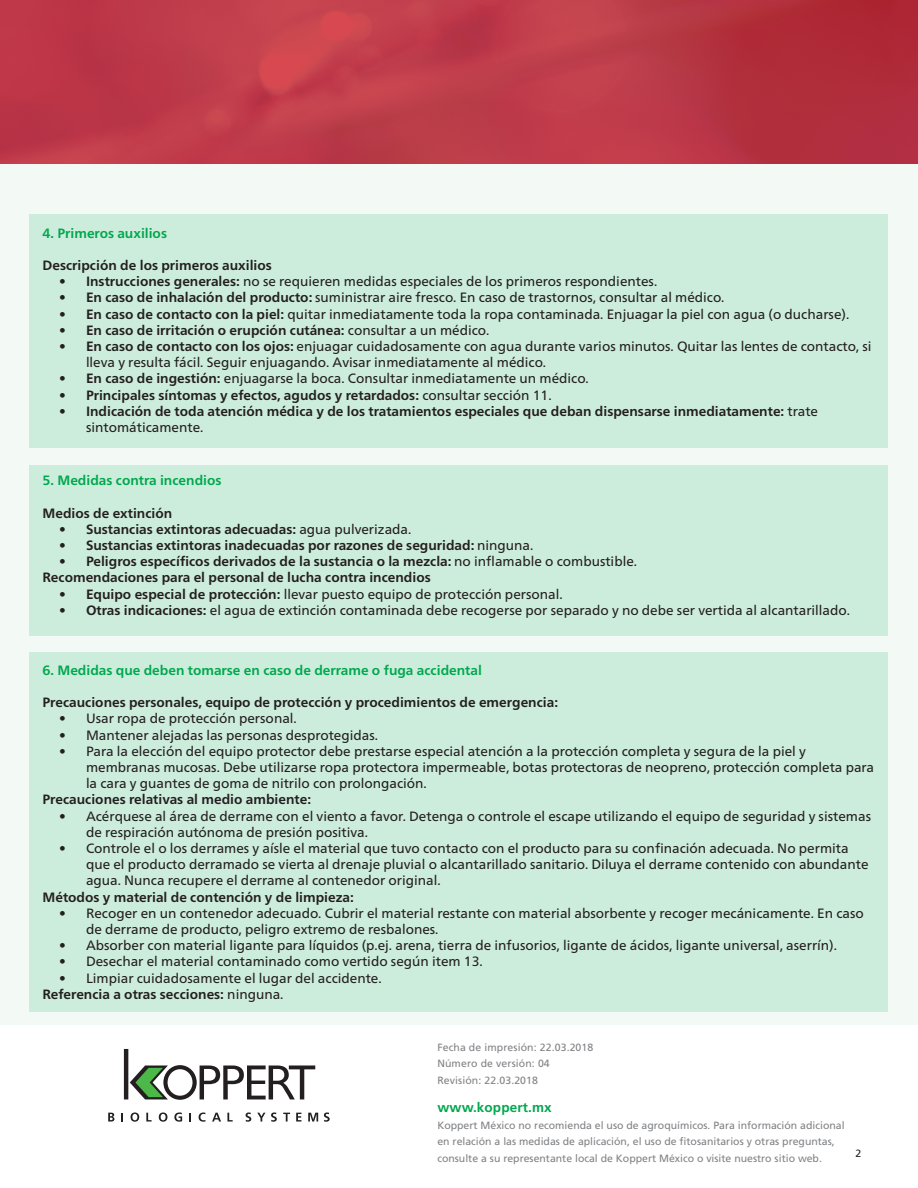
<style>
.page{position:relative;width:918px;height:1188px;background:#fff}
.page>*{position:absolute;margin:0;border:0;box-sizing:border-box;transform-origin:0 0}
.cuerpo{font:13.5px/16.2px "Frutiger Neue LTW1 G";color:#231f20}
.cuerpo-2{font:700 13.5px/16.2px "Frutiger Neue LTW1 G";color:#231f20}
.t1{font:700 13.5px "Frutiger Neue LTW1 G";color:#00a84e}
.t2{font:700 13.5px "Frutiger LT Std";letter-spacing:.01em;color:#00a84e}
.t3{font:10.5px/16.5px "Frutiger LT Std";color:#808285}
.t4{font:10.5px "Frutiger LT Std";color:#231f20}
.s1{font-weight:700}
.s2{font-weight:400}
</style>
<div class="page">
<div style="left:0;top:163px;width:918px;height:862px;background:#f3faf6"></div>
<svg style="left:0;top:0;width:918px;height:163px;background:#bb3846"></svg>
<svg style="left:108px;top:1113px;width:6px;height:9px"></svg>
<svg style="left:131px;top:1113px;width:8px;height:9px"></svg>
<svg style="left:146px;top:1113px;width:6px;height:9px"></svg>
<svg style="left:159px;top:1113px;width:8px;height:9px"></svg>
<svg style="left:174px;top:1113px;width:8px;height:9px"></svg>
<svg style="left:199px;top:1113px;width:6px;height:9px"></svg>
<svg style="left:212px;top:1113px;width:9px;height:9px"></svg>
<svg style="left:227px;top:1113px;width:6px;height:9px"></svg>
<svg style="left:246px;top:1113px;width:5px;height:9px"></svg>
<svg style="left:257px;top:1113px;width:8px;height:9px"></svg>
<svg style="left:271px;top:1113px;width:6px;height:9px"></svg>
<svg style="left:283px;top:1113px;width:7px;height:9px"></svg>
<svg style="left:296px;top:1113px;width:5px;height:9px"></svg>
<svg style="left:308px;top:1113px;width:10px;height:9px"></svg>
<svg style="left:324px;top:1113px;width:6px;height:9px"></svg>
<svg style="left:124px;top:1049px;width:191px;height:51px"></svg>
<div style="left:30px;top:215px;width:858px;height:233px;background:#cdeddc"></div>
<div style="left:30px;top:465px;width:858px;height:171px;background:#cdeddc"></div>
<div style="left:30px;top:653px;width:858px;height:359px;background:#cdeddc"></div>
<p class="t1" style="left:43px;top:223px;width:126px">4. Primeros auxilios</p>
<p class="cuerpo-2" style="left:43px;top:256px;width:231px">Descripción de los primeros auxilios</p>
<p class="cuerpo" style="left:59px;top:272px;width:600px"><span class="s1">• Instrucciones generales:</span> no se requieren medidas especiales de los primeros respondientes.</p>
<p class="cuerpo" style="left:59px;top:289px;width:667px"><span class="s1">• En caso de inhalación del producto:</span> suministrar aire fresco. En caso de trastornos, consultar al médico.</p>
<p class="cuerpo" style="left:59px;top:305px;width:792px"><span class="s1">• En caso de contacto con la piel:</span> quitar inmediatamente toda la ropa contaminada. Enjuagar la piel con agua (o ducharse).</p>
<p class="cuerpo-2" style="left:59px;top:321px;width:432px">• En caso de irritación o erupción cutánea: <span class="s2">consultar a un médico.</span></p>
<p class="cuerpo" style="left:86px;top:337px;width:787px;text-indent:-27px"><span class="s1">• En caso de contacto con los ojos:</span> enjuagar cuidadosamente con agua durante varios minutos. Quitar las lentes de contacto, si lleva y resulta fácil. Seguir enjuagando. Avisar inmediatamente al médico.</p>
<p class="cuerpo" style="left:59px;top:370px;width:531px"><span class="s1">• En caso de ingestión:</span> enjuagarse la boca. Consultar inmediatamente un médico.</p>
<p class="cuerpo-2" style="left:59px;top:386px;width:494px">• Principales síntomas y efectos, agudos y retardados: <span class="s2">consultar sección 11.</span></p>
<p class="cuerpo-2" style="left:86px;top:402px;width:734px;text-indent:-27px">• Indicación de toda atención médica y de los tratamientos especiales que deban dispensarse inmediatamente: <span class="s2">trate sintomáticamente.</span></p>
<p class="t1" style="left:43px;top:471px;width:181px">5. Medidas contra incendios</p>
<p class="cuerpo-2" style="left:43px;top:504px;width:131px">Medios de extinción</p>
<p class="cuerpo-2" style="left:59px;top:520px;width:354px">• Sustancias extintoras adecuadas: <span class="s2">agua pulverizada.</span></p>
<p class="cuerpo-2" style="left:59px;top:536px;width:476px">• Sustancias extintoras inadecuadas por razones de seguridad: <span class="s2">ninguna.</span></p>
<p class="cuerpo-2" style="left:59px;top:552px;width:580px">• Peligros específicos derivados de la sustancia o la mezcla: <span class="s2">no inflamable o combustible.</span></p>
<p class="cuerpo-2" style="left:43px;top:569px;width:390px">Recomendaciones para el personal de lucha contra incendios</p>
<p class="cuerpo" style="left:59px;top:585px;width:505px"><span class="s1">• Equipo especial de protección:</span> llevar puesto equipo de protección personal.</p>
<p class="cuerpo" style="left:59px;top:601px;width:792px"><span class="s1">• Otras indicaciones:</span> el agua de extinción contaminada debe recogerse por separado y no debe ser vertida al alcantarillado.</p>
<p class="t1" style="left:43px;top:660px;width:441px">6. Medidas que deben tomarse en caso de derrame o fuga accidental</p>
<p class="cuerpo-2" style="left:43px;top:693px;width:517px">Precauciones personales, equipo de protección y procedimientos de emergencia:</p>
<p class="cuerpo" style="left:59px;top:710px;width:239px"><span class="s1">•</span> Usar ropa de protección personal.</p>
<p class="cuerpo" style="left:59px;top:726px;width:321px"><span class="s1">•</span> Mantener alejadas las personas desprotegidas.</p>
<p class="cuerpo" style="left:86px;top:742px;width:790px;text-indent:-27px"><span class="s1">•</span> Para la elección del equipo protector debe prestarse especial atención a la protección completa y segura de la piel y membranas mucosas. Debe utilizarse ropa protectora impermeable, botas protectoras de neopreno, protección completa para la cara y guantes de goma de nitrilo con prolongación.</p>
<p class="cuerpo-2" style="left:43px;top:791px;width:270px">Precauciones relativas al medio ambiente:</p>
<p class="cuerpo" style="left:86px;top:807px;width:787px;text-indent:-27px"><span class="s1">•</span> Acérquese al área de derrame con el viento a favor. Detenga o controle el escape utilizando el equipo de seguridad y sistemas de respiración autónoma de presión positiva.</p>
<p class="cuerpo" style="left:86px;top:839px;width:784px;text-indent:-27px"><span class="s1">•</span> Controle el o los derrames y aísle el material que tuvo contacto con el producto para su confinación adecuada. No permita que el producto derramado se vierta al drenaje pluvial o alcantarillado sanitario. Diluya el derrame contenido con abundante agua. Nunca recupere el derrame al contenedor original.</p>
<p class="cuerpo-2" style="left:43px;top:888px;width:313px">Métodos y material de contención y de limpieza:</p>
<p class="cuerpo" style="left:86px;top:904px;width:779px;text-indent:-27px"><span class="s1">•</span> Recoger en un contenedor adecuado. Cubrir el material restante con material absorbente y recoger mecánicamente. En caso de derrame de producto, peligro extremo de resbalones.</p>
<p class="cuerpo" style="left:59px;top:936px;width:780px"><span class="s1">•</span> Absorber con material ligante para líquidos (p.ej. arena, tierra de infusorios, ligante de ácidos, ligante universal, aserrín).</p>
<p class="cuerpo" style="left:59px;top:953px;width:425px"><span class="s1">•</span> Desechar el material contaminado como vertido según item 13.</p>
<p class="cuerpo" style="left:59px;top:969px;width:324px"><span class="s1">•</span> Limpiar cuidadosamente el lugar del accidente.</p>
<p class="cuerpo-2" style="left:43px;top:985px;width:243px">Referencia a otras secciones: <span class="s2">ninguna.</span></p>
<p class="t3" style="left:437px;top:1039px;width:157px">Fecha de impresión: 22.03.2018<br>Número de versión: 04<br>Revisión: 22.03.2018</p>
<p class="t2" style="left:437px;top:1100px;width:116px">www.koppert.mx</p>
<p class="t3" style="left:437px;top:1117px;width:409px">Koppert México no recomienda el uso de agroquímicos. Para información adicional en relación a las medidas de aplicación, el uso de fitosanitarios y otras preguntas, consulte a su representante local de Koppert México o visite nuestro sitio web.</p>
<p class="t4" style="left:855px;top:1147px;width:7px">2</p>
</div>
